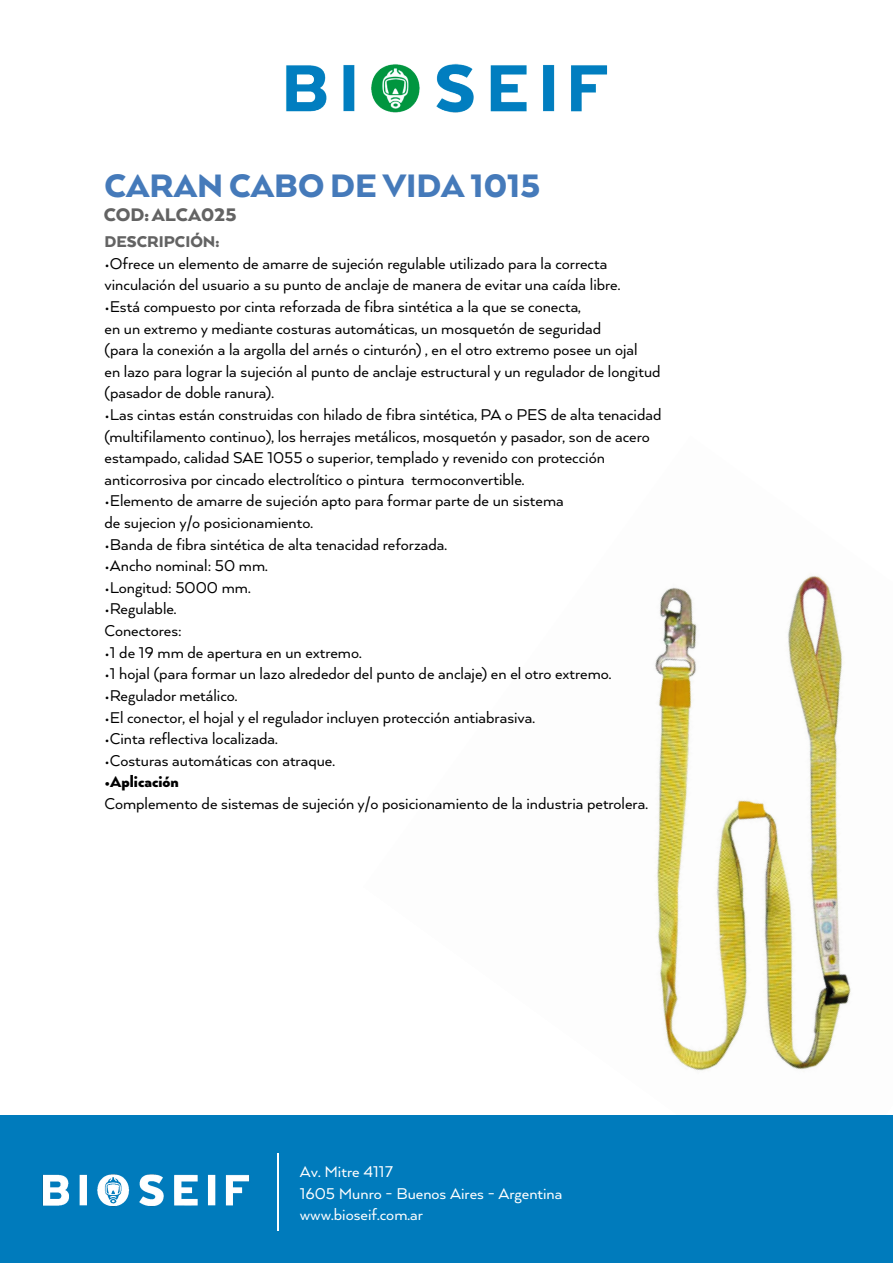
<style>
.page{position:relative;width:893px;height:1263px;background:#fff}
.page>*{position:absolute;margin:0;border:0;box-sizing:border-box;transform-origin:0 0}
.t1{font:900 37.5px "Arquitecta";color:#457aba}
.t2{font:900 21px "Arquitecta";color:#636363}
.t3{font:18px/21.6px "Arquitecta";color:#000}
.t4{font:18px/21.6px "Arquitecta";color:#fff}
.t5{font:900 18px "Arquitecta";color:#636363}
.t6{font:900 18px "Arquitecta";color:#000}
</style>
<div class="page">
<img style="left:655px;top:575px;width:196px;height:496px">
<div style="left:0;top:1115px;width:893px;height:148px;background:#007bbc"></div>
<img style="left:42px;top:1174px;width:208px;height:33px">
<hr style="left:277px;top:1154px;width:2px;height:77px;background:#fff">
<img style="left:286px;top:63px;width:322px;height:50px">
<h1 class="t1" style="left:104px;top:162px;width:437px">CARAN CABO DE VIDA 1015</h1>
<p class="t2" style="left:104px;top:202px;width:134px">COD:ALCA025</p>
<p class="t5" style="left:104px;top:231px;width:116px">DESCRIPCIÓN:</p>
<p class="t3" style="left:104px;top:252px;width:517px">•Ofrece un elemento de amarre de sujeción regulable utilizado para la correcta vinculación del usuario a su punto de anclaje de manera de evitar una caída libre.</p>
<p class="t3" style="left:104px;top:295px;width:558px">•Está compuesto por cinta reforzada de fibra sintética a la que se conecta,<br>en un extremo y mediante costuras automáticas, un mosquetón de seguridad<br>(para la conexión a la argolla del arnés o cinturón) , en el otro extremo posee un ojal<br>en lazo para lograr la sujeción al punto de anclaje estructural y un regulador de longitud (pasador de doble ranura).</p>
<p class="t3" style="left:104px;top:403px;width:558px">•Las cintas están construidas con hilado de fibra sintética, PA o PES de alta tenacidad (multifilamento continuo), los herrajes metálicos, mosquetón y pasador, son de acero estampado, calidad SAE 1055 o superior, templado y revenido con protección anticorrosiva por cincado electrolítico o pintura termoconvertible.</p>
<p class="t3" style="left:104px;top:490px;width:461px">•Elemento de amarre de sujeción apto para formar parte de un sistema de sujecion y/o posicionamiento.</p>
<p class="t3" style="left:104px;top:533px;width:344px">•Banda de fibra sintética de alta tenacidad reforzada.</p>
<p class="t3" style="left:104px;top:554px;width:165px">•Ancho nominal: 50 mm.</p>
<p class="t3" style="left:104px;top:576px;width:148px">•Longitud: 5000 mm.</p>
<p class="t3" style="left:104px;top:598px;width:79px">•Regulable.<br>Conectores:</p>
<p class="t3" style="left:104px;top:641px;width:259px">•1 de 19 mm de apertura en un extremo.</p>
<p class="t3" style="left:104px;top:662px;width:508px">•1 hojal (para formar un lazo alrededor del punto de anclaje) en el otro extremo.</p>
<p class="t3" style="left:104px;top:684px;width:134px">•Regulador metálico.</p>
<p class="t3" style="left:104px;top:706px;width:432px">•El conector, el hojal y el regulador incluyen protección antiabrasiva.</p>
<p class="t3" style="left:104px;top:727px;width:175px">•Cinta reflectiva localizada.</p>
<p class="t3" style="left:104px;top:749px;width:232px">•Costuras automáticas con atraque.</p>
<p class="t6" style="left:104px;top:771px;width:76px">•Aplicación</p>
<p class="t3" style="left:104px;top:792px;width:545px">Complemento de sistemas de sujeción y/o posicionamiento de la industria petrolera.</p>
<p class="t4" style="left:300px;top:1160px;width:264px">Av. Mitre 4117<br>1605 Munro - Buenos Aires - Argentina www.bioseif.com.ar</p>
</div>
